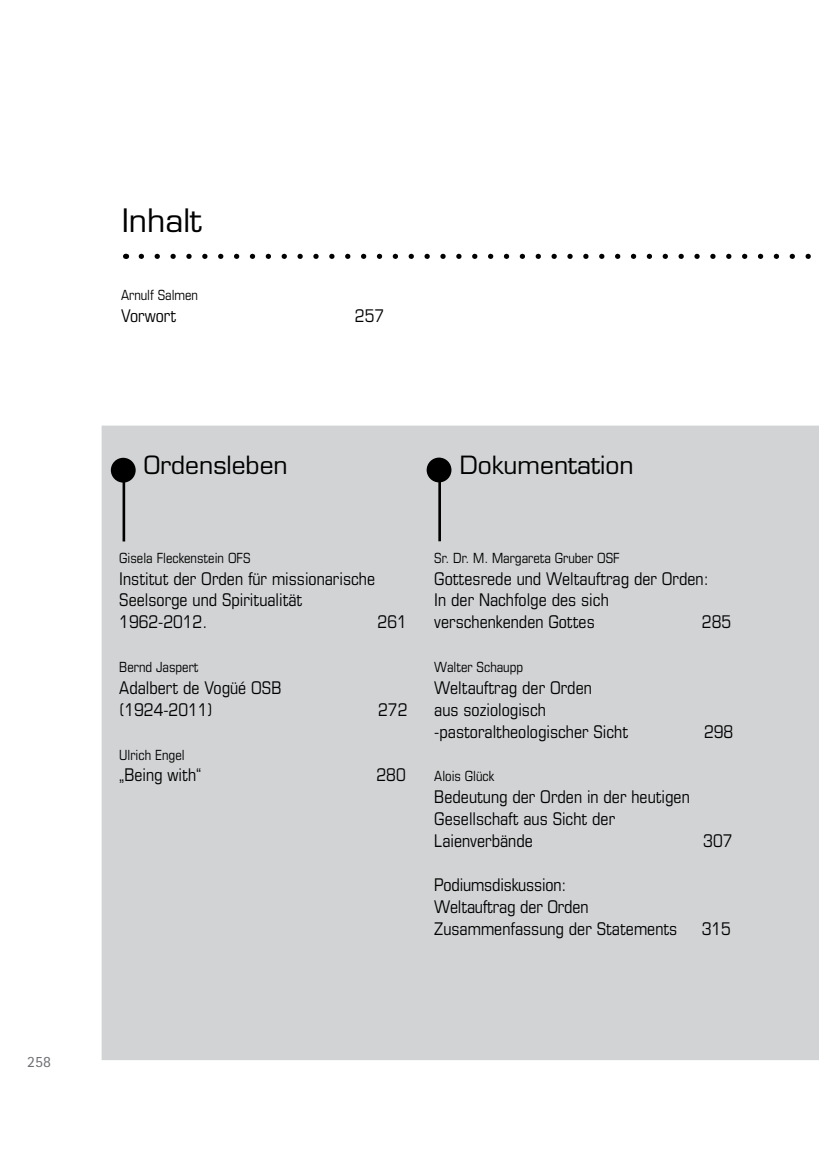
<style>
.page{position:relative;width:819px;height:1166px;background:#fff}
.page>*{position:absolute;margin:0;border:0;box-sizing:border-box;transform-origin:0 0}
.t1{font:31.5px "Eurostile LT Std";color:#000}
.t2{font:24.5px "Eurostile LT Std";color:#000}
.t3{font:condensed 17.5px/21.9px "Eurostile LT Std";color:#000}
.t4{font:15.75px "Rotis Sans Serif Pro";color:#6d6e71}
.t5{font:condensed 14px "Eurostile LT Std";color:#000}
</style>
<div class="page">
<div style="left:102px;top:426px;width:717px;height:634px;background:#d1d3d4"></div>
<div style="left:111px;top:458px;width:25px;height:24px;background:#000;border-radius:50%"></div>
<hr style="left:122px;top:470px;width:3px;height:71px;background:#000">
<svg style="left:141px;top:254px;width:670px;height:5px"></svg>
<div style="left:426px;top:458px;width:25px;height:24px;background:#000;border-radius:50%"></div>
<hr style="left:438px;top:470px;width:3px;height:71px;background:#000">
<p class="t4" style="left:27px;top:1052px;width:25px">258</p>
<h1 class="t1" style="left:122px;top:202px;width:81px">Inhalt</h1>
<p class="t5" style="left:121px;top:287px;width:78px">Arnulf Salmen</p>
<p class="t3" style="left:121px;top:304px;width:57px">Vorwort</p>
<p class="t3" style="left:355px;top:304px;width:31px">257</p>
<h2 class="t2" style="left:144px;top:450px;width:145px">Ordensleben</h2>
<h2 class="t2" style="left:459px;top:450px;width:175px">Dokumentation</h2>
<p class="t5" style="left:119px;top:549px;width:133px">Gisela Fleckenstein OFS</p>
<p class="t3" style="left:119px;top:567px;width:257px">Institut der Orden für missionarische<br>Seelsorge und Spiritualität<br>1962-2012.</p>
<p class="t3" style="left:377px;top:611px;width:31px">261</p>
<p class="t5" style="left:119px;top:659px;width:81px">Bernd Jaspert</p>
<p class="t3" style="left:119px;top:676px;width:164px">Adalbert de Vogüé OSB (1924-2011)</p>
<p class="t3" style="left:378px;top:698px;width:31px">272</p>
<p class="t5" style="left:119px;top:746px;width:67px">Ulrich Engel</p>
<p class="t3" style="left:119px;top:764px;width:83px">„Being with“</p>
<p class="t3" style="left:376px;top:764px;width:31px">280</p>
<p class="t5" style="left:434px;top:549px;width:187px">Sr. Dr. M. Margareta Gruber OSF</p>
<p class="t3" style="left:434px;top:567px;width:276px">Gottesrede und Weltauftrag der Orden:<br>In der Nachfolge des sich verschenkenden Gottes</p>
<p class="t3" style="left:702px;top:611px;width:31px">285</p>
<p class="t5" style="left:434px;top:659px;width:90px">Walter Schaupp</p>
<p class="t3" style="left:434px;top:676px;width:195px">Weltauftrag der Orden<br>aus soziologisch -pastoraltheologischer Sicht</p>
<p class="t5" style="left:434px;top:768px;width:61px">Alois Glück</p>
<p class="t3" style="left:434px;top:786px;width:257px">Bedeutung der Orden in der heutigen<br>Gesellschaft aus Sicht der<br>Laienverbände</p>
<p class="t3" style="left:434px;top:873px;width:244px">Podiumsdiskussion:<br>Weltauftrag der Orden<br>Zusammenfassung der Statements</p>
<p class="t3" style="left:704px;top:720px;width:31px">298</p>
<p class="t3" style="left:703px;top:829px;width:31px">307</p>
<p class="t3" style="left:701px;top:917px;width:31px">315</p>
</div>
